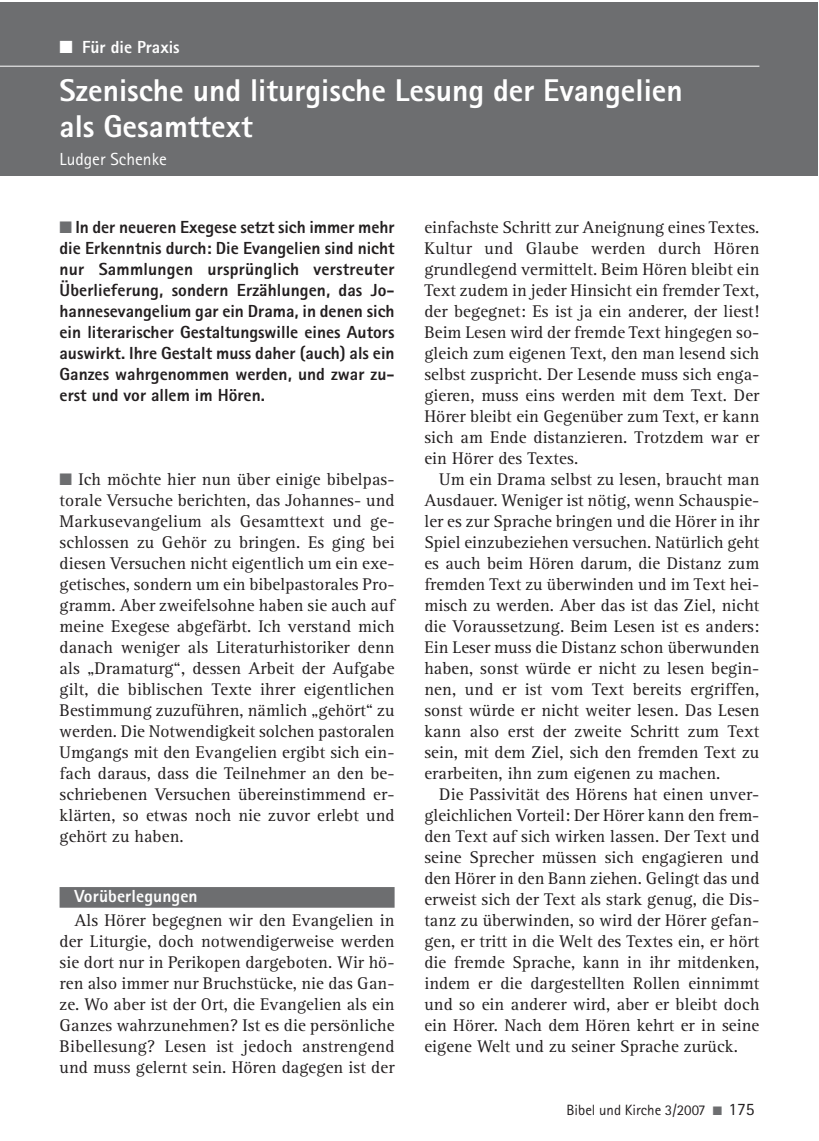
<style>
.page{position:relative;width:819px;height:1141px;background:#fff}
.page>*{position:absolute;margin:0;border:0;box-sizing:border-box;transform-origin:0 0}
.t1{font:800 31.5px/36.2px "Rotis Sans Serif";color:#fff}
.t2{font:17.5px/21px "Rotis Serif";letter-spacing:.005em;color:#231f20;text-align:justify}
.t3{font:800 17.5px/21px "Rotis Sans Serif";color:#231f20;text-align:justify}
.t4{font:800 17.5px "Rotis Sans Serif";letter-spacing:.005em;color:#fff}
.t5{font:17.5px "Rotis Sans Serif";color:#fff}
.t6{font:14.88px "Rotis Sans Serif";color:#231f20}
.s1{color:#6d6e70}
.s2{font-size:17.5px}
</style>
<div class="page">
<div style="left:0;top:2px;width:817px;height:173px;background:#6d6e70"></div>
<hr style="left:0;top:66px;width:759px;height:1px;background:#fff">
<div style="left:60px;top:887px;width:334px;height:21px;background:#6d6e70"></div>
<p class="t4" style="left:60px;top:41px;width:122px">■ Für die Praxis</p>
<h1 class="t1" style="left:60px;top:75px;width:624px">Szenische und liturgische Lesung der Evangelien als Gesamttext</h1>
<p class="t5" style="left:60px;top:153px;width:109px">Ludger Schenke</p>
<p class="t3" style="left:60px;top:218px;width:336px"><span class="s1">■</span> In der neueren Exegese setzt sich immer mehr die Erkenntnis durch: Die Evangelien sind nicht nur Sammlungen ursprünglich verstreuter Überlieferung, sondern Erzählungen, das Jo&shy;hannesevangelium gar ein Drama, in denen sich ein literarischer Gestaltungswille eines Autors auswirkt. Ihre Gestalt muss daher (auch) als ein Ganzes wahrgenommen werden, und zwar zu&shy;erst und vor allem im Hören.</p>
<p class="t2" style="left:60px;top:470px;width:336px"><span class="s1">■</span> Ich möchte hier nun über einige bibelpas&shy;torale Versuche berichten, das Johannes- und Markusevangelium als Gesamttext und ge&shy;schlossen zu Gehör zu bringen. Es ging bei diesen Versuchen nicht eigentlich um ein exe&shy;getisches, sondern um ein bibelpastorales Pro&shy;gramm. Aber zweifelsohne haben sie auch auf meine Exegese abgefärbt. Ich verstand mich danach weniger als Literaturhistoriker denn als „Dramaturg“, dessen Arbeit der Aufgabe gilt, die biblischen Texte ihrer eigentlichen Bestimmung zuzuführen, nämlich „gehört“ zu werden. Die Notwendigkeit solchen pastoralen Umgangs mit den Evangelien ergibt sich ein&shy;fach daraus, dass die Teilnehmer an den be&shy;schriebenen Versuchen übereinstimmend er&shy;klärten, so etwas noch nie zuvor erlebt und gehört zu haben.</p>
<p class="t4" style="left:74px;top:890px;width:125px">Vorüberlegungen</p>
<p class="t2" style="left:60px;top:911px;width:336px;text-indent:15px">Als Hörer begegnen wir den Evangelien in der Liturgie, doch notwendigerweise werden sie dort nur in Perikopen dargeboten. Wir hö&shy;ren also immer nur Bruchstücke, nie das Gan&shy;ze. Wo aber ist der Ort, die Evangelien als ein Ganzes wahrzunehmen? Ist es die persönliche Bibellesung? Lesen ist jedoch anstrengend und muss gelernt sein. Hören dagegen ist der</p>
<p class="t2" style="left:424px;top:218px;width:336px">einfachste Schritt zur Aneignung eines Textes.<br>Kultur und Glaube werden durch Hören grundlegend vermittelt. Beim Hören bleibt ein Text zudem in jeder Hinsicht ein fremder Text, der begegnet: Es ist ja ein anderer, der liest!<br>Beim Lesen wird der fremde Text hingegen so&shy;gleich zum eigenen Text, den man lesend sich selbst zuspricht. Der Lesende muss sich enga&shy;gieren, muss eins werden mit dem Text. Der Hörer bleibt ein Gegenüber zum Text, er kann sich am Ende distanzieren. Trotzdem war er ein Hörer des Textes.</p>
<p class="t2" style="left:424px;top:470px;width:336px;text-indent:15px">Um ein Drama selbst zu lesen, braucht man Ausdauer. Weniger ist nötig, wenn Schauspie&shy;ler es zur Sprache bringen und die Hörer in ihr Spiel einzubeziehen versuchen. Natürlich geht es auch beim Hören darum, die Distanz zum fremden Text zu überwinden und im Text hei&shy;misch zu werden. Aber das ist das Ziel, nicht die Voraussetzung. Beim Lesen ist es anders:<br>Ein Leser muss die Distanz schon überwunden haben, sonst würde er nicht zu lesen begin&shy;nen, und er ist vom Text bereits ergriffen, sonst würde er nicht weiter lesen. Das Lesen kann also erst der zweite Schritt zum Text sein, mit dem Ziel, sich den fremden Text zu erarbeiten, ihn zum eigenen zu machen.</p>
<p class="t2" style="left:424px;top:785px;width:336px;text-indent:15px">Die Passivität des Hörens hat einen unver&shy;gleichlichen Vorteil: Der Hörer kann den frem&shy;den Text auf sich wirken lassen. Der Text und seine Sprecher müssen sich engagieren und den Hörer in den Bann ziehen. Gelingt das und erweist sich der Text als stark genug, die Dis&shy;tanz zu überwinden, so wird der Hörer gefan&shy;gen, er tritt in die Welt des Textes ein, er hört die fremde Sprache, kann in ihr mitdenken, indem er die dargestellten Rollen einnimmt und so ein anderer wird, aber er bleibt doch ein Hörer. Nach dem Hören kehrt er in seine eigene Welt und zu seiner Sprache zurück.</p>
<p class="t6" style="left:566px;top:1104px;width:189px">Bibel und Kirche 3/2007 <span class="s1">■</span> <span class="s2">175</span></p>
</div>
